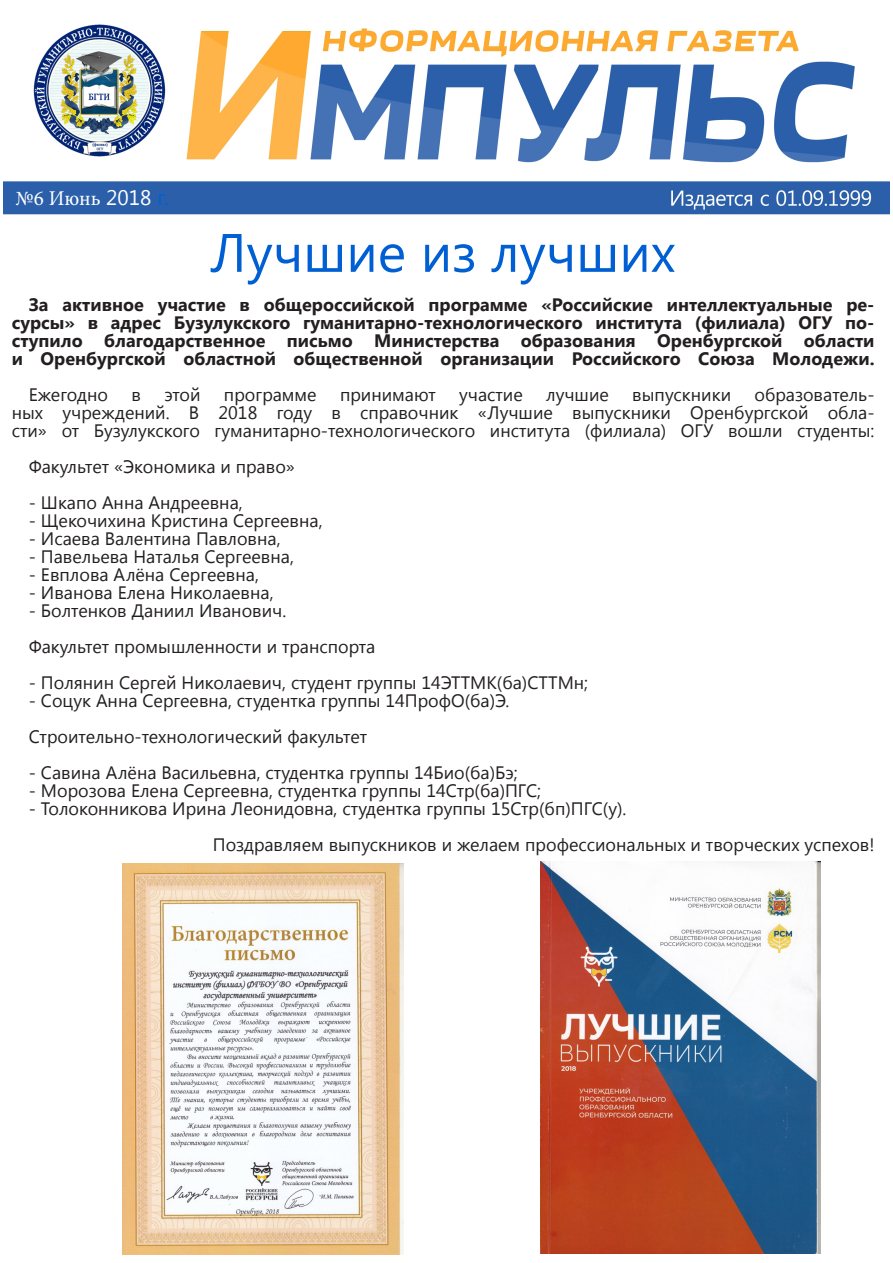
<style>
.page{position:relative;width:893px;height:1263px;background:#fff}
.page>*{position:absolute;margin:0;border:0;box-sizing:border-box;transform-origin:0 0}
.t1{font:54px "Segoe UI";color:#005fd2}
.t2{font:21px "Minion Pro";color:#fff}
.t3{font:18px/18px "Segoe UI";color:#231f20;text-align:justify}
.t4{font:700 18px/18px "Segoe UI";color:#231f20;text-align:justify}
.s1{font-family:"Segoe UI"}
.s2{font-family:"Segoe UI";color:#005fd2}
</style>
<div class="page">
<img style="left:3px;top:24px;width:886px;height:191px">
<img style="left:123px;top:863px;width:280px;height:392px">
<img style="left:540px;top:862px;width:281px;height:391px">
<p class="t2" style="left:16px;top:184px;width:155px">№6 Июнь <span class="s1">2018</span> <span class="s2">г.</span></p>
<p class="t1" style="left:210px;top:215px;width:467px">Лучшие из лучших</p>
<p class="t4" style="left:12px;top:294px;width:864px;text-indent:17px">За активное участие в общероссийской программе «Российские интеллектуальные ре&shy;сурсы» в адрес Бузулукского гуманитарно-технологического института (филиала) ОГУ по&shy;ступило благодарственное письмо Министерства образования Оренбургской области и Оренбургской областной общественной организации Российского Союза Молодежи.</p>
<p class="t3" style="left:29px;top:384px;width:81px">Ежегодно</p>
<p class="t3" style="left:132px;top:384px;width:11px">в</p>
<p class="t3" style="left:164px;top:384px;width:38px">этой</p>
<p class="t3" style="left:224px;top:384px;width:94px">программе</p>
<p class="t3" style="left:340px;top:384px;width:97px">принимают</p>
<p class="t3" style="left:459px;top:384px;width:65px">участие</p>
<p class="t3" style="left:546px;top:384px;width:64px">лучшие</p>
<p class="t3" style="left:632px;top:384px;width:100px">выпускники</p>
<p class="t3" style="left:12px;top:384px;width:864px;text-indent:743px">образователь&shy;ных учреждений. В 2018 году в справочник «Лучшие выпускники Оренбургской обла&shy;сти» от Бузулукского гуманитарно-технологического института (филиала) ОГУ вошли студенты:</p>
<p class="t3" style="left:29px;top:456px;width:268px">Факультет «Экономика и право»</p>
<p class="t3" style="left:29px;top:492px;width:215px">- Шкапо Анна Андреевна,</p>
<p class="t3" style="left:29px;top:510px;width:295px">- Щекочихина Кристина Сергеевна,</p>
<p class="t3" style="left:29px;top:528px;width:253px">- Исаева Валентина Павловна,</p>
<p class="t3" style="left:29px;top:546px;width:267px">- Павельева Наталья Сергеевна,</p>
<p class="t3" style="left:29px;top:564px;width:232px">- Евплова Алёна Сергеевна,</p>
<p class="t3" style="left:29px;top:582px;width:246px">- Иванова Елена Николаевна,</p>
<p class="t3" style="left:29px;top:600px;width:259px">- Болтенков Даниил Иванович.</p>
<p class="t3" style="left:29px;top:636px;width:348px">Факультет промышленности и транспорта</p>
<p class="t3" style="left:29px;top:672px;width:561px">- Полянин Сергей Николаевич, студент группы 14ЭТТМК(ба)СТТМн;</p>
<p class="t3" style="left:29px;top:690px;width:482px">- Соцук Анна Сергеевна, студентка группы 14ПрофО(ба)Э.</p>
<p class="t3" style="left:29px;top:726px;width:340px">Строительно-технологический факультет</p>
<p class="t3" style="left:29px;top:762px;width:490px">- Савина Алёна Васильевна, студентка группы 14Био(ба)Бэ;</p>
<p class="t3" style="left:29px;top:780px;width:514px">- Морозова Елена Сергеевна, студентка группы 14Стр(ба)ПГС;</p>
<p class="t3" style="left:29px;top:798px;width:599px">- Толоконникова Ирина Леонидовна, студентка группы 15Стр(бп)ПГС(у).</p>
<p class="t3" style="left:213px;top:834px;width:663px">Поздравляем выпускников и желаем профессиональных и творческих успехов!</p>
</div>
